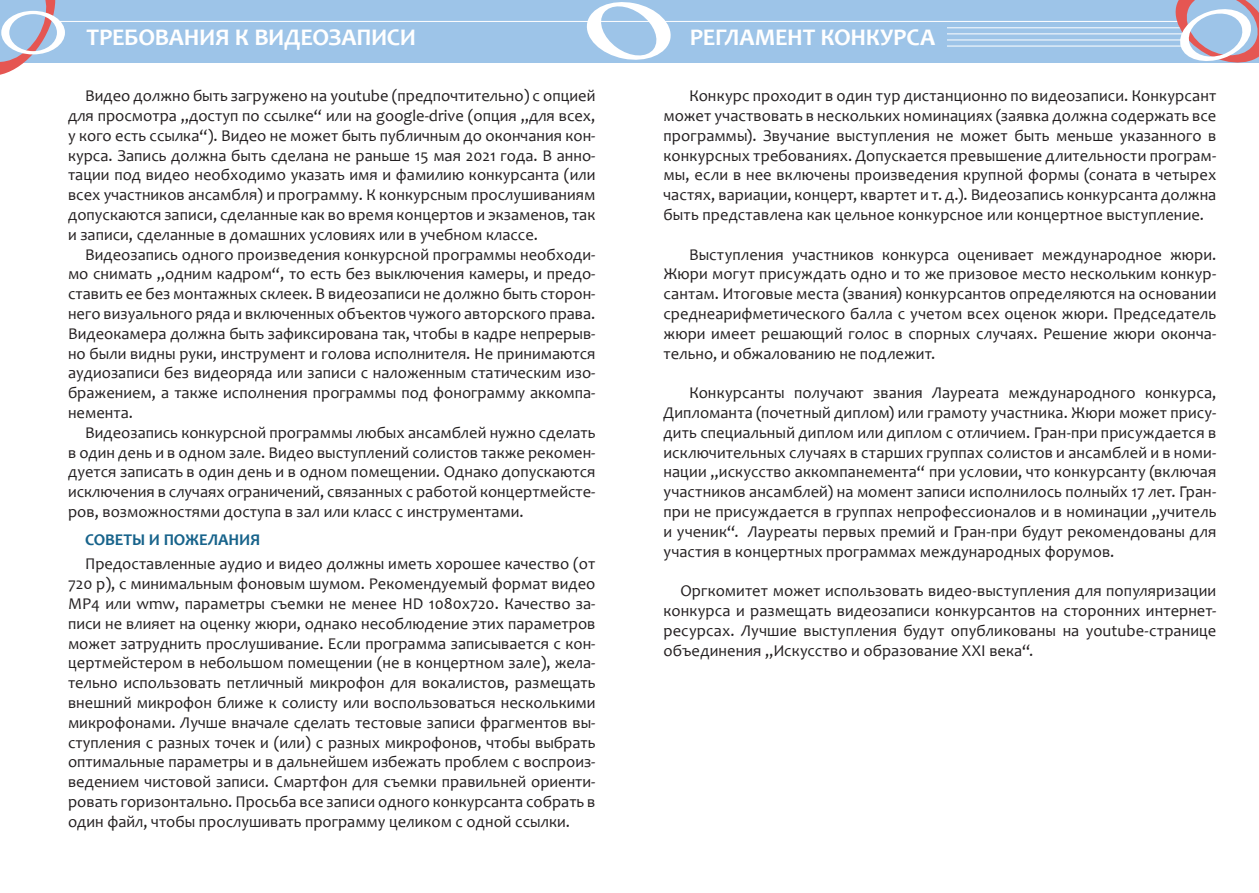
<style>
.page{position:relative;width:1259px;height:893px;background:#fff}
.page>*{position:absolute;margin:0;border:0;box-sizing:border-box;transform-origin:0 0}
.t1{font:700 24px "Candara";letter-spacing:-.01em;color:#fff}
.t2{font:16.5px/19.8px "Candara";color:#231f20;text-align:justify}
.t3{font:700 16.5px "Candara";color:#17638b}
</style>
<div class="page">
<div style="left:0;top:0;width:1259px;height:62px;background:#9dc4e8"></div>
<svg style="left:0;top:0;width:65px;height:75px"></svg>
<hr style="left:58px;top:21px;width:1125px;height:1px;background:#fff">
<hr style="left:663px;top:46px;width:523px;height:1px;background:#fff">
<hr style="left:663px;top:40px;width:523px;height:1px;background:#fff">
<hr style="left:663px;top:34px;width:523px;height:1px;background:#fff">
<hr style="left:663px;top:27px;width:523px;height:1px;background:#fff">
<svg style="left:1169px;top:0;width:90px;height:63px"></svg>
<div style="left:662px;top:24px;width:284px;height:31px;background:#9dc4e8"></div>
<svg style="left:584px;top:2px;width:89px;height:61px"></svg>
<p class="t1" style="left:86px;top:22px;width:328px">Требования к видеозаписи</p>
<p class="t1" style="left:690px;top:22px;width:247px">Регламент конкурса</p>
<p class="t2" style="left:68px;top:86px;width:529px;text-indent:17px">Видео должно быть загружено на youtube (предпочтительно) с опцией для просмотра „доступ по ссылке“ или на google-drive (опция „для всех, у кого есть ссылка“). Видео не может быть публичным до окончания кон&shy;курса. Запись должна быть сделана не раньше 15 мая 2021 года. В анно&shy;тации под видео необходимо указать имя и фамилию конкурсанта (или всех участников ансамбля) и программу. К конкурсным прослушиваниям допускаются записи, сделанные как во время концертов и экзаменов, так и записи, сделанные в домашних условиях или в учебном классе.</p>
<p class="t2" style="left:68px;top:244px;width:529px;text-indent:17px">Видеозапись одного произведения конкурсной программы необходи&shy;мо снимать „одним кадром“, то есть без выключения камеры, и предо&shy;ставить ее без монтажных склеек. В видеозаписи не должно быть сторон&shy;него визуального ряда и включенных объектов чужого авторского права.<br>Видеокамера должна быть зафиксирована так, чтобы в кадре непрерыв&shy;но были видны руки, инструмент и голова исполнителя. Не принимаются аудиозаписи без видеоряда или записи с наложенным статическим изо&shy;бражением, а также исполнения программы под фонограмму аккомпа&shy;немента.</p>
<p class="t2" style="left:68px;top:422px;width:529px;text-indent:17px">Видеозапись конкурсной программы любых ансамблей нужно сделать в один день и в одном зале. Видео выступлений солистов также рекомен&shy;дуется записать в один день и в одном помещении. Однако допускаются исключения в случаях ограничений, связанных с работой концертмейсте&shy;ров, возможностями доступа в зал или класс с инструментами.</p>
<p class="t3" style="left:85px;top:530px;width:177px">Советы и пожелания</p>
<p class="t2" style="left:68px;top:554px;width:529px;text-indent:17px">Предоставленные аудио и видео должны иметь хорошее качество (от 720 p), с минимальным фоновым шумом. Рекомендуемый формат видео MP4 или wmw, параметры съемки не менее HD 1080х720. Качество за&shy;писи не влияет на оценку жюри, однако несоблюдение этих параметров может затруднить прослушивание. Если программа записывается с кон&shy;цертмейстером в небольшом помещении (не в концертном зале), жела&shy;тельно использовать петличный микрофон для вокалистов, размещать внешний микрофон ближе к солисту или воспользоваться несколькими микрофонами. Лучше вначале сделать тестовые записи фрагментов вы&shy;ступления с разных точек и (или) с разных микрофонов, чтобы выбрать оптимальные параметры и в дальнейшем избежать проблем с воспроиз&shy;ведением чистовой записи. Смартфон для съемки правильней ориенти&shy;ровать горизонтально. Просьба все записи одного конкурсанта собрать в один файл, чтобы прослушивать программу целиком с одной ссылки.</p>
<p class="t2" style="left:663px;top:86px;width:554px;text-indent:26px">Конкурс проходит в один тур дистанционно по видеозаписи. Конкурсант может участвовать в нескольких номинациях (заявка должна содержать все программы). Звучание выступления не может быть меньше указанного в конкурсных требованиях. Допускается превышение длительности програм&shy;мы, если в нее включены произведения крупной формы (соната в четырех частях, вариации, концерт, квартет и т. д.). Видеозапись конкурсанта должна быть представлена как цельное конкурсное или концертное выступление.</p>
<p class="t2" style="left:663px;top:244px;width:554px;text-indent:26px">Выступления участников конкурса оценивает международное жюри.<br>Жюри могут присуждать одно и то же призовое место нескольким конкур&shy;сантам. Итоговые места (звания) конкурсантов определяются на основании среднеарифметического балла с учетом всех оценок жюри. Председатель жюри имеет решающий голос в спорных случаях. Решение жюри оконча&shy;тельно, и обжалованию не подлежит.</p>
<p class="t2" style="left:663px;top:383px;width:554px;text-indent:26px">Конкурсанты получают звания Лауреата международного конкурса, Дипломанта (почетный диплом) или грамоту участника. Жюри может прису&shy;дить специальный диплом или диплом с отличием. Гран-при присуждается в исключительных случаях в старших группах солистов и ансамблей и в номи&shy;нации „искусство аккомпанемента“ при условии, что конкурсанту (включая участников ансамблей) на момент записи исполнилось полныйх 17 лет. Гран&shy;при не присуждается в группах непрофессионалов и в номинации „учитель и ученик“. Лауреаты первых премий и Гран-при будут рекомендованы для участия в концертных программах международных форумов.</p>
<p class="t2" style="left:663px;top:581px;width:554px;text-indent:17px">Оргкомитет может использовать видео-выступления для популяризации конкурса и размещать видеозаписи конкурсантов на сторонних интернет&shy;ресурсах. Лучшие выступления будут опубликованы на youtube-странице объединения „Искусство и образование XXI века“.</p>
</div>
